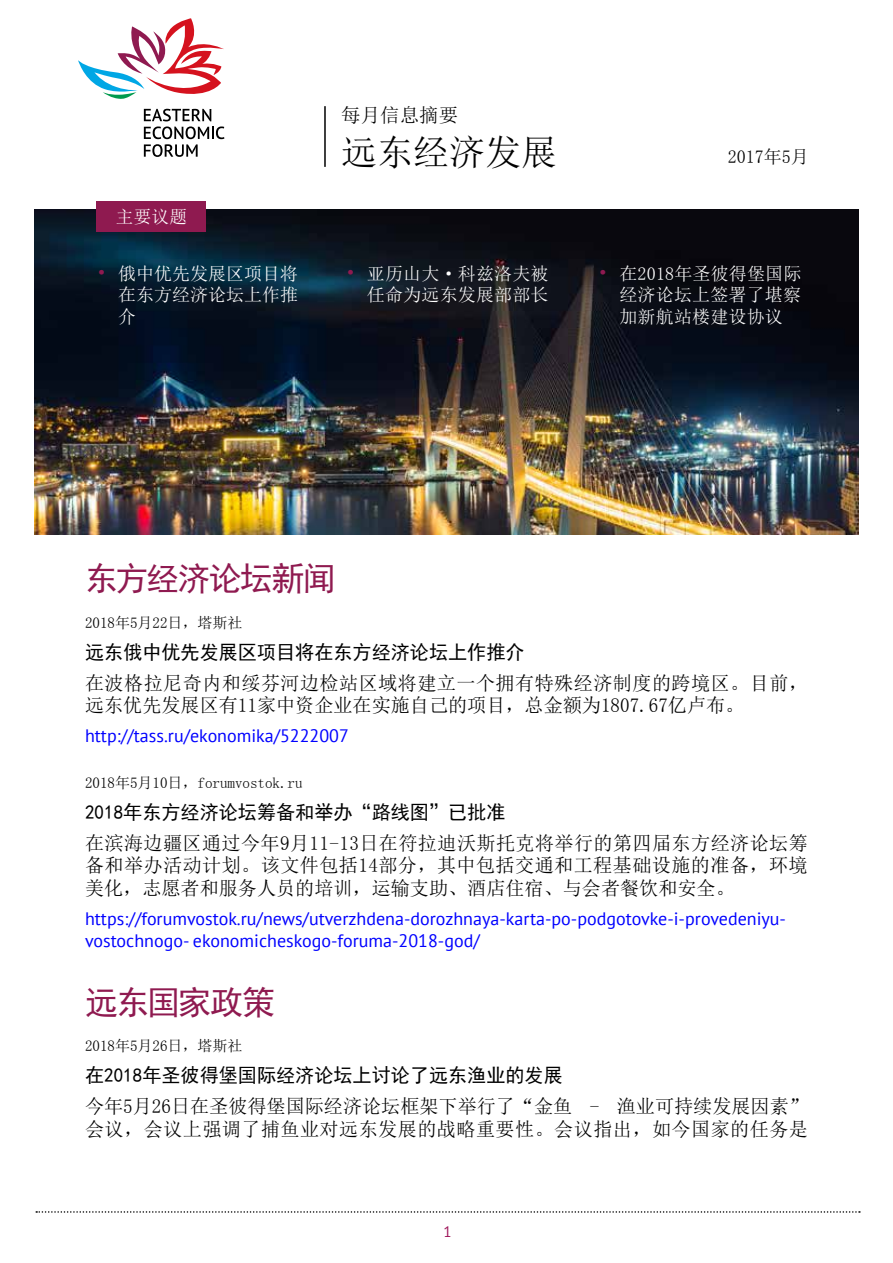
<style>
.page{position:relative;width:893px;height:1263px;background:#fff}
.page>*{position:absolute;margin:0;border:0;box-sizing:border-box;transform-origin:0 0}
.t1{font:36px "Sim Sun";color:#000}
.t2{font:33px "Sim Hei";letter-spacing:-.055em;color:#8f1a50}
.t3{font:19.5px/22.5px "Sim Sun";color:#000}
.t4{font:19.5px "Sim Hei";color:#000}
.t5{font:18px/21.6px "PT Sans";color:#00f}
.t6{font:18px/21.6px "Sim Sun";letter-spacing:.01em;color:#fff;text-align:justify}
.t7{font:18px "Sim Sun";color:#000}
.t8{font:15px "Sim Sun";color:#000}
.t9{font:15px "PT Sans";color:#9e1459}
.s1{font-size:19.5px;color:#8f1a50}
</style>
<div class="page">
<svg style="left:36px;top:1211px;width:824px;height:2px"></svg>
<img style="left:34px;top:209px;width:825px;height:326px">
<hr style="left:324px;top:106px;width:2px;height:61px;background:#000">
<svg style="left:78px;top:18px;width:146px;height:81px"></svg>
<svg style="left:144px;top:109px;width:80px;height:48px"></svg>
<div style="left:97px;top:201px;width:109px;height:31px;background:#8f1a50"></div>
<p class="t6" style="left:116px;top:206px;width:73px">主要议题</p>
<p class="t3" style="left:341px;top:104px;width:118px">每月信息摘要</p>
<h1 class="t1" style="left:341px;top:134px;width:217px">远东经济发展</h1>
<p class="t7" style="left:728px;top:148px;width:82px">2017年5月</p>
<p class="t6" style="left:118px;top:263px;width:182px;text-indent:-21px"><span class="s1">•</span> 俄中优先发展区项目将在东方经济论坛上作推介</p>
<p class="t6" style="left:346px;top:263px;width:204px;text-align:right"><span class="s1">•</span> 亚历山大·科兹洛夫被任命为远东发展部部长</p>
<p class="t6" style="left:619px;top:263px;width:183px;text-indent:-21px"><span class="s1">•</span> 在2018年圣彼得堡国际经济论坛上签署了堪察加新航站楼建设协议</p>
<h2 class="t2" style="left:85px;top:562px;width:252px">东方经济论坛新闻</h2>
<p class="t8" style="left:85px;top:615px;width:159px">2018年5月22日，塔斯社</p>
<p class="t4" style="left:85px;top:642px;width:441px">远东俄中优先发展区项目将在东方经济论坛上作推介</p>
<p class="t3" style="left:85px;top:671px;width:724px">在波格拉尼奇内和绥芬河边检站区域将建立一个拥有特殊经济制度的跨境区。目前，远东优先发展区有11家中资企业在实施自己的项目，总金额为1807.67亿卢布。</p>
<p class="t5" style="left:85px;top:725px;width:265px">http://tass.ru/ekonomika/5222007</p>
<p class="t8" style="left:85px;top:775px;width:219px">2018年5月10日，forumvostok.ru</p>
<p class="t4" style="left:85px;top:802px;width:422px">2018年东方经济论坛筹备和举办“路线图”已批准</p>
<p class="t3" style="left:85px;top:832px;width:724px;text-align:justify">在滨海边疆区通过今年9月11-13日在符拉迪沃斯托克将举行的第四届东方经济论坛筹备和举办活动计划。该文件包括14部分，其中包括交通和工程基础设施的准备，环境美化，志愿者和服务人员的培训，运输支助、酒店住宿、与会者餐饮和安全。</p>
<p class="t5" style="left:85px;top:907px;width:703px">https://forumvostok.ru/news/utverzhdena-dorozhnaya-karta-po-podgotovke-i-provedeniyu&shy;vostochnogo- ekonomicheskogo-foruma-2018-god/</p>
<h2 class="t2" style="left:85px;top:985px;width:192px">远东国家政策</h2>
<p class="t8" style="left:85px;top:1038px;width:159px">2018年5月26日，塔斯社</p>
<p class="t4" style="left:85px;top:1065px;width:479px">在2018年圣彼得堡国际经济论坛上讨论了远东渔业的发展</p>
<p class="t3" style="left:85px;top:1095px;width:724px">今年5月26日在圣彼得堡国际经济论坛框架下举行了“金鱼 - 渔业可持续发展因素”会议，会议上强调了捕鱼业对远东发展的战略重要性。会议指出，如今国家的任务是</p>
<p class="t9" style="left:443px;top:1222px;width:10px">1</p>
</div>
